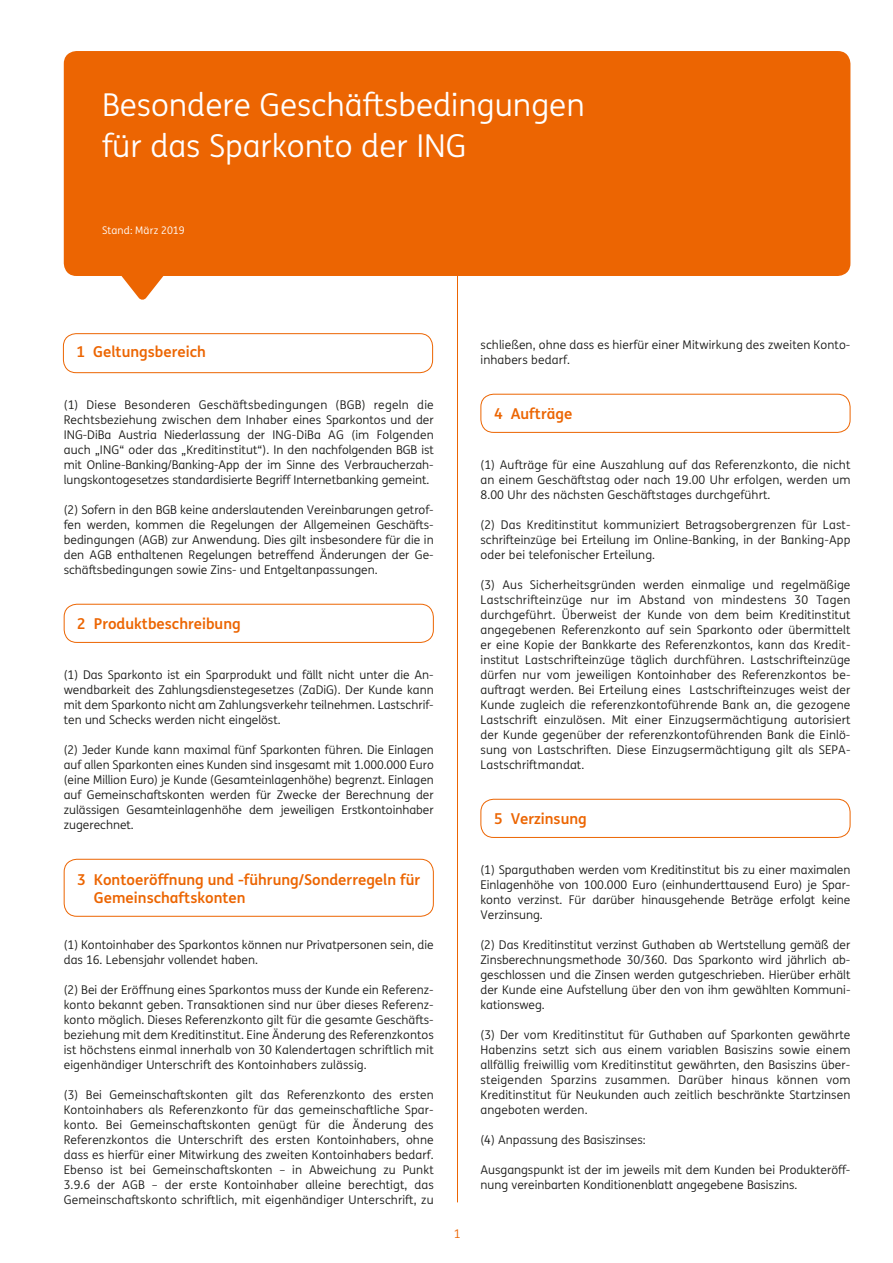
<style>
.page{position:relative;width:893px;height:1263px;background:#fff}
.page>*{position:absolute;margin:0;border:0;box-sizing:border-box;transform-origin:0 0}
.t1{font:31.5px/40.5px "ING Me";color:#fff}
.t2{font:700 15px/18px "ING Me";color:#ec6502}
.t3{font:12px/15px "ING Me";color:#1a1a18;text-align:justify}
.t4{font:12px "ING Me";color:#ec6502}
.t5{font:10.5px "ING Me";letter-spacing:.015em;color:#fff}
</style>
<div class="page">
<hr style="left:457px;top:54px;width:1px;height:1148px;background:#ec6502">
<div style="left:64px;top:604px;width:370px;height:39px;border:1px solid #ec6502;border-radius:13px"></div>
<div style="left:480px;top:394px;width:370px;height:39px;border:1px solid #ec6502;border-radius:13px"></div>
<div style="left:480px;top:799px;width:370px;height:39px;border:1px solid #ec6502;border-radius:13px"></div>
<div style="left:64px;top:859px;width:370px;height:58px;border:1px solid #ec6502;border-radius:13px"></div>
<div style="left:63px;top:333px;width:370px;height:40px;border:1px solid #ec6502;border-radius:13px"></div>
<div style="left:64px;top:51px;width:786px;height:225px;background:#ec6502;border-radius:13px"></div>
<svg style="left:121px;top:276px;width:43px;height:24px"></svg>
<h1 class="t1" style="left:102px;top:83px;width:484px">Besondere Geschäftsbedingungen für das Sparkonto der ING</h1>
<p class="t5" style="left:102px;top:223px;width:84px">Stand: März 2019</p>
<p class="t2" style="left:77px;top:342px;width:131px">1 Geltungsbereich</p>
<p class="t3" style="left:64px;top:396px;width:372px">(1) Diese Besonderen Geschäftsbedingungen (BGB) regeln die Rechtsbeziehung zwischen dem Inhaber eines Sparkontos und der ING-DiBa Austria Niederlassung der ING-DiBa AG (im Folgenden auch „ING“ oder das „Kreditinstitut“). In den nachfolgenden BGB ist mit Online-Banking/Banking-App der im Sinne des Verbraucherzah&shy;lungskontogesetzes standardisierte Begriff Internetbanking gemeint.</p>
<p class="t3" style="left:64px;top:501px;width:371px">(2) Sofern in den BGB keine anderslautenden Vereinbarungen getrof&shy;fen werden, kommen die Regelungen der Allgemeinen Geschäfts&shy;bedingungen (AGB) zur Anwendung. Dies gilt insbesondere für die in den AGB enthaltenen Regelungen betreffend Änderungen der Ge&shy;schäftsbedingungen sowie Zins- und Entgeltanpassungen.</p>
<p class="t2" style="left:77px;top:613px;width:165px">2 Produktbeschreibung</p>
<p class="t3" style="left:64px;top:666px;width:371px">(1) Das Sparkonto ist ein Sparprodukt und fällt nicht unter die An&shy;wendbarkeit des Zahlungsdienstegesetzes (ZaDiG). Der Kunde kann mit dem Sparkonto nicht am Zahlungsverkehr teilnehmen. Lastschrif&shy;ten und Schecks werden nicht eingelöst.</p>
<p class="t3" style="left:64px;top:741px;width:371px">(2) Jeder Kunde kann maximal fünf Sparkonten führen. Die Einlagen auf allen Sparkonten eines Kunden sind insgesamt mit 1.000.000 Euro (eine Million Euro) je Kunde (Gesamteinlagenhöhe) begrenzt. Einlagen auf Gemeinschaftskonten werden für Zwecke der Berechnung der zulässigen Gesamteinlagenhöhe dem jeweiligen Erstkontoinhaber zugerechnet.</p>
<p class="t2" style="left:94px;top:870px;width:328px;text-indent:-17px">3 Kontoeröffnung und -führung/Sonderregeln für<br>Gemeinschaftskonten</p>
<p class="t3" style="left:64px;top:936px;width:371px">(1) Kontoinhaber des Sparkontos können nur Privatpersonen sein, die das 16. Lebensjahr vollendet haben.</p>
<p class="t3" style="left:64px;top:981px;width:371px">(2) Bei der Eröffnung eines Sparkontos muss der Kunde ein Referenz&shy;konto bekannt geben. Transaktionen sind nur über dieses Referenz&shy;konto möglich. Dieses Referenzkonto gilt für die gesamte Geschäfts&shy;beziehung mit dem Kreditinstitut. Eine Änderung des Referenzkontos ist höchstens einmal innerhalb von 30 Kalendertagen schriftlich mit eigenhändiger Unterschrift des Kontoinhabers zulässig.</p>
<p class="t3" style="left:64px;top:1086px;width:371px">(3) Bei Gemeinschaftskonten gilt das Referenzkonto des ersten Kontoinhabers als Referenzkonto für das gemeinschaftliche Spar&shy;konto. Bei Gemeinschaftskonten genügt für die Änderung des Referenzkontos die Unterschrift des ersten Kontoinhabers, ohne dass es hierfür einer Mitwirkung des zweiten Kontoinhabers bedarf.<br>Ebenso ist bei Gemeinschaftskonten – in Abweichung zu Punkt 3.9.6 der AGB – der erste Kontoinhaber alleine berechtigt, das Gemeinschaftskonto schriftlich, mit eigenhändiger Unterschrift, zu</p>
<p class="t4" style="left:454px;top:1225px;width:8px">1</p>
<p class="t3" style="left:480px;top:336px;width:370px">schließen, ohne dass es hierfür einer Mitwirkung des zweiten Konto&shy;inhabers bedarf.</p>
<p class="t2" style="left:494px;top:403px;width:80px">4 Aufträge</p>
<p class="t3" style="left:480px;top:456px;width:371px">(1) Aufträge für eine Auszahlung auf das Referenzkonto, die nicht an einem Geschäftstag oder nach 19.00 Uhr erfolgen, werden um 8.00 Uhr des nächsten Geschäftstages durchgeführt.</p>
<p class="t3" style="left:480px;top:516px;width:371px">(2) Das Kreditinstitut kommuniziert Betragsobergrenzen für Last&shy;schrifteinzüge bei Erteilung im Online-Banking, in der Banking-App oder bei telefonischer Erteilung.</p>
<p class="t3" style="left:480px;top:576px;width:371px">(3) Aus Sicherheitsgründen werden einmalige und regelmäßige Lastschrifteinzüge nur im Abstand von mindestens 30 Tagen durchgeführt. Überweist der Kunde von dem beim Kreditinstitut angegebenen Referenzkonto auf sein Sparkonto oder übermittelt er eine Kopie der Bankkarte des Referenzkontos, kann das Kredit&shy;institut Lastschrifteinzüge täglich durchführen. Lastschrifteinzüge dürfen nur vom jeweiligen Kontoinhaber des Referenzkontos be&shy;auftragt werden. Bei Erteilung eines Lastschrifteinzuges weist der Kunde zugleich die referenzkontoführende Bank an, die gezogene Lastschrift einzulösen. Mit einer Einzugsermächtigung autorisiert der Kunde gegenüber der referenzkontoführenden Bank die Einlö&shy;sung von Lastschriften. Diese Einzugsermächtigung gilt als SEPA-Lastschriftmandat.</p>
<p class="t2" style="left:494px;top:808px;width:94px">5 Verzinsung</p>
<p class="t3" style="left:480px;top:861px;width:371px">(1) Sparguthaben werden vom Kreditinstitut bis zu einer maximalen Einlagenhöhe von 100.000 Euro (einhunderttausend Euro) je Spar&shy;konto verzinst. Für darüber hinausgehende Beträge erfolgt keine Verzinsung.</p>
<p class="t3" style="left:480px;top:936px;width:371px">(2) Das Kreditinstitut verzinst Guthaben ab Wertstellung gemäß der Zinsberechnungsmethode 30/360. Das Sparkonto wird jährlich ab&shy;geschlossen und die Zinsen werden gutgeschrieben. Hierüber erhält der Kunde eine Aufstellung über den von ihm gewählten Kommuni&shy;kationsweg.</p>
<p class="t3" style="left:480px;top:1026px;width:372px">(3) Der vom Kreditinstitut für Guthaben auf Sparkonten gewährte Habenzins setzt sich aus einem variablen Basiszins sowie einem allfällig freiwillig vom Kreditinstitut gewährten, den Basiszins über&shy;steigenden Sparzins zusammen. Darüber hinaus können vom Kreditinstitut für Neukunden auch zeitlich beschränkte Startzinsen angeboten werden.</p>
<p class="t3" style="left:480px;top:1131px;width:167px">(4) Anpassung des Basiszinses:</p>
<p class="t3" style="left:480px;top:1161px;width:371px">Ausgangspunkt ist der im jeweils mit dem Kunden bei Produkteröff&shy;nung vereinbarten Konditionenblatt angegebene Basiszins.</p>
</div>
